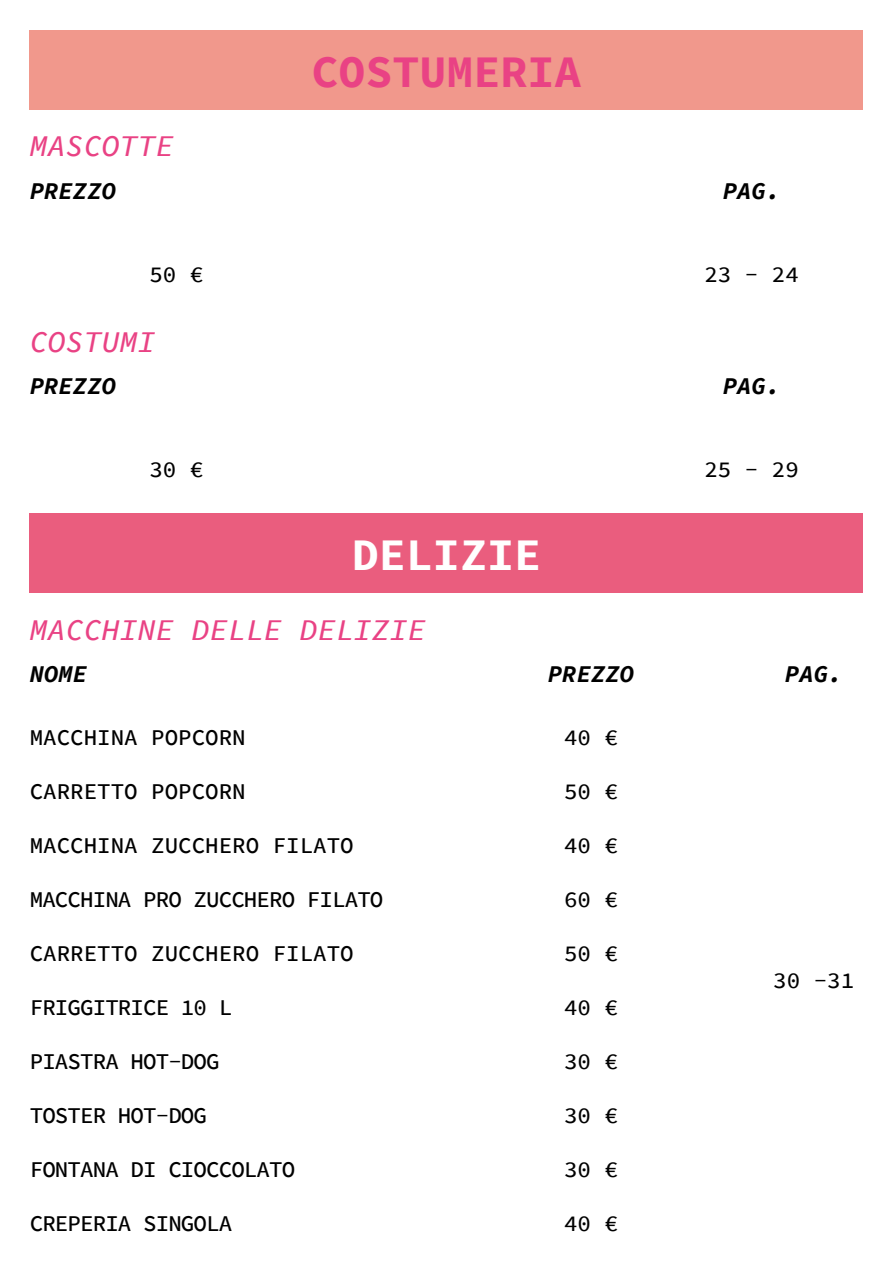
<style>
.page{position:relative;width:893px;height:1263px;background:#fff}
.page>*{position:absolute;margin:0;border:0;box-sizing:border-box;transform-origin:0 0}
.t1{font:700 45px "Source Code Pro";color:#e94284}
.t2{font:700 45px "Source Code Pro";color:#fff}
.t3{font:italic 500 30px "Source Code Pro";color:#e94284}
.t4{font:italic 700 24px "Source Code Pro";color:#000}
.t5{font:500 22.5px "Source Code Pro";color:#000}
.t6{font:500 22.5px "Source Code Pro";letter-spacing:-.04em;color:#000}
</style>
<div class="page">
<div style="left:30px;top:30px;width:833px;height:79px;background:#f1988c"></div>
<div style="left:30px;top:513px;width:833px;height:80px;background:#ea5d7e"></div>
<h2 class="t3" style="left:30px;top:125px;width:145px">MASCOTTE</h2>
<p class="t4" style="left:30px;top:173px;width:88px">PREZZO</p>
<p class="t5" style="left:149px;top:258px;width:55px">50 €</p>
<h2 class="t3" style="left:30px;top:320px;width:127px">COSTUMI</h2>
<p class="t4" style="left:30px;top:369px;width:88px">PREZZO</p>
<p class="t5" style="left:149px;top:453px;width:55px">30 €</p>
<h1 class="t1" style="left:311px;top:39px;width:271px">COSTUMERIA</h1>
<h1 class="t2" style="left:352px;top:522px;width:190px">DELIZIE</h1>
<h2 class="t3" style="left:30px;top:608px;width:398px">MACCHINE DELLE DELIZIE</h2>
<p class="t4" style="left:723px;top:173px;width:59px">PAG.</p>
<p class="t5" style="left:704px;top:258px;width:96px">23 - 24</p>
<p class="t4" style="left:723px;top:369px;width:59px">PAG.</p>
<p class="t5" style="left:704px;top:453px;width:96px">25 - 29</p>
<p class="t4" style="left:30px;top:657px;width:59px">NOME</p>
<p class="t4" style="left:548px;top:657px;width:88px">PREZZO</p>
<p class="t4" style="left:785px;top:657px;width:59px">PAG.</p>
<p class="t5" style="left:30px;top:721px;width:217px">MACCHINA POPCORN</p>
<p class="t5" style="left:30px;top:775px;width:217px">CARRETTO POPCORN</p>
<p class="t5" style="left:30px;top:829px;width:326px">MACCHINA ZUCCHERO FILATO</p>
<p class="t6" style="left:30px;top:883px;width:355px">MACCHINA PRO ZUCCHERO FILATO</p>
<p class="t5" style="left:30px;top:937px;width:326px">CARRETTO ZUCCHERO FILATO</p>
<p class="t6" style="left:30px;top:991px;width:204px">FRIGGITRICE 10 L</p>
<p class="t6" style="left:30px;top:1045px;width:191px">PIASTRA HOT-DOG</p>
<p class="t6" style="left:30px;top:1099px;width:179px">TOSTER HOT-DOG</p>
<p class="t6" style="left:30px;top:1153px;width:267px">FONTANA DI CIOCCOLATO</p>
<p class="t6" style="left:30px;top:1207px;width:204px">CREPERIA SINGOLA</p>
<p class="t5" style="left:564px;top:721px;width:55px">40 €</p>
<p class="t5" style="left:564px;top:775px;width:55px">50 €</p>
<p class="t5" style="left:564px;top:829px;width:55px">40 €</p>
<p class="t5" style="left:564px;top:883px;width:55px">60 €</p>
<p class="t5" style="left:564px;top:937px;width:55px">50 €</p>
<p class="t5" style="left:564px;top:991px;width:55px">40 €</p>
<p class="t5" style="left:564px;top:1045px;width:55px">30 €</p>
<p class="t5" style="left:564px;top:1099px;width:55px">30 €</p>
<p class="t5" style="left:564px;top:1153px;width:55px">30 €</p>
<p class="t5" style="left:564px;top:1207px;width:55px">40 €</p>
<p class="t5" style="left:773px;top:964px;width:82px">30 -31</p>
</div>
